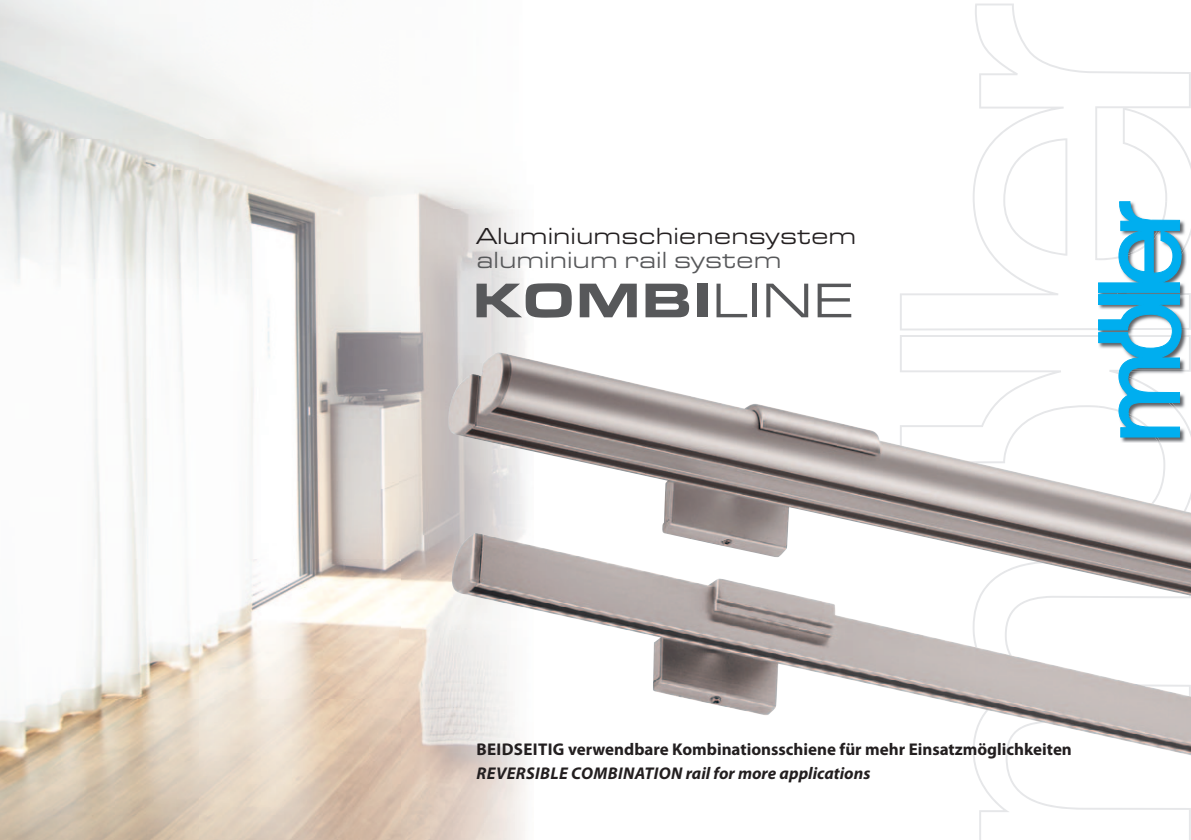
<style>
.page{position:relative;width:1191px;height:840px;background:#fff}
.page>*{position:absolute;margin:0;border:0;box-sizing:border-box;transform-origin:0 0}
.t1{font:50.4px "Eurostile Extended Black DTC";color:#57585a}
.t2{font:24px "Eurostile Extended Roman DTC";color:#231f20}
.t3{font:24px "Eurostile Extended Roman DTC";color:#57585a}
.t4{font:700 17px "Myriad Pro";color:#231f20}
.t5{font:italic 700 17px "Myriad Pro";letter-spacing:.005em;color:#231f20}
.s1{font-family:"Eurostile Extended Roman DTC"}
</style>
<div class="page">
<img style="left:0;top:0;width:526px;height:839px">
<svg style="left:900px;top:4px;width:291px;height:835px"></svg>
<img style="left:1181px;top:201px;width:6px;height:151px">
<svg style="left:1098px;top:201px;width:83px;height:151px"></svg>
<img style="left:447px;top:352px;width:744px;height:243px">
<img style="left:451px;top:532px;width:740px;height:223px">
<h2 class="t2" style="left:476px;top:224px;width:381px">Aluminiumschienensystem</h2>
<h2 class="t3" style="left:476px;top:248px;width:307px">aluminium rail system</h2>
<h1 class="t1" style="left:472px;top:271px;width:384px">Kombi<span class="s1">line</span></h1>
<p class="t4" style="left:476px;top:738px;width:597px">BEIDSEITIG verwendbare Kombinationsschiene für mehr Einsatzmöglichkeiten</p>
<p class="t5" style="left:476px;top:761px;width:395px">REVERSIBLE COMBINATION rail for more applications</p>
</div>
